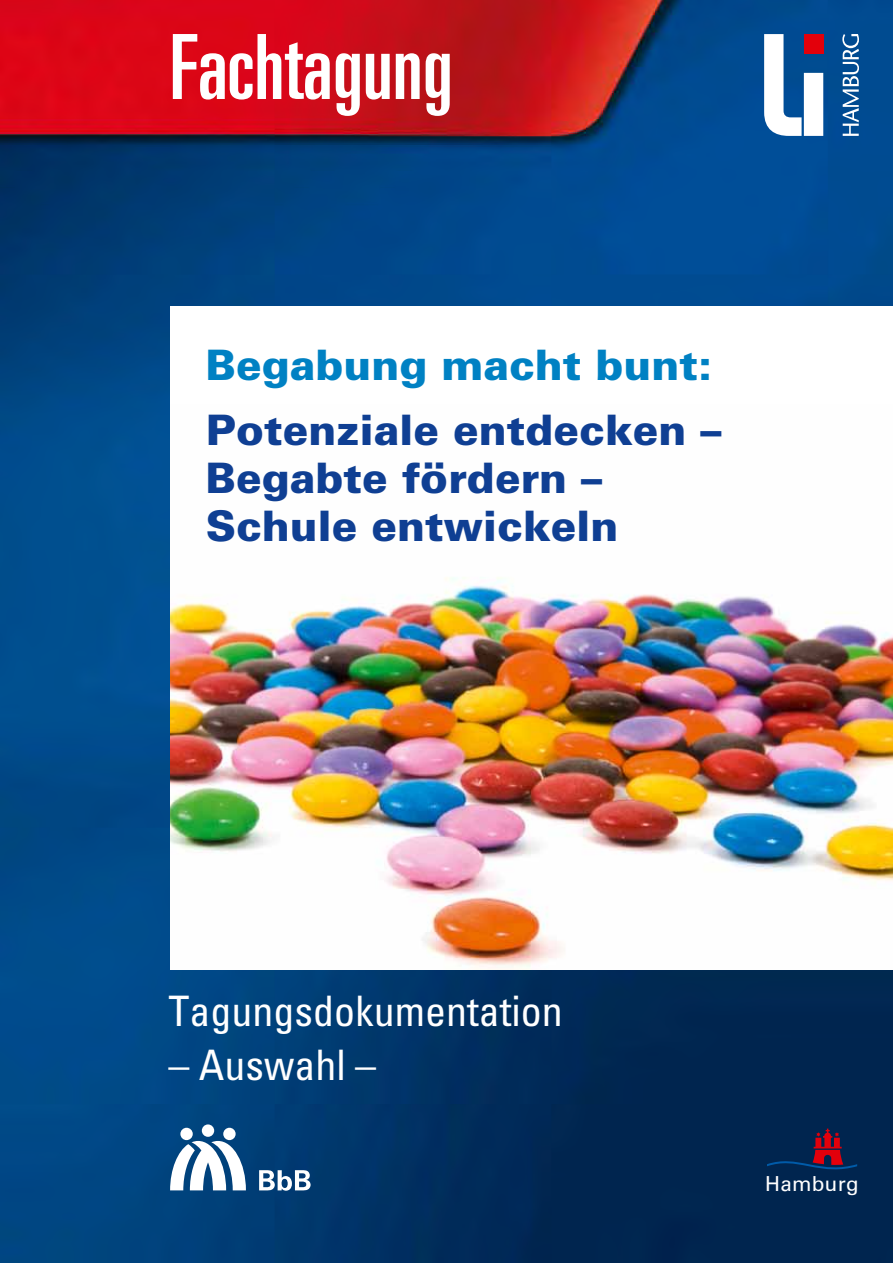
<style>
.page{position:relative;width:893px;height:1263px;background:#fff}
.page>*{position:absolute;margin:0;border:0;box-sizing:border-box;transform-origin:0 0}
.t1{font:ultra-condensed 90px "Univers LT";color:#fff}
.t2{font:900 42px/48px "Univers LT";color:#0f3f93}
.t3{font:condensed 42px "Univers LT";color:#fff}
.t4{font:900 42px "Univers LT";color:#0081c3}
.t5{font:20.7px "Univers LT";letter-spacing:.015em;color:#fff}
</style>
<div class="page">
<img style="left:0;top:0;width:893px;height:1263px">
<svg style="left:842px;top:34px;width:17px;height:102px"></svg>
<svg style="left:764px;top:34px;width:38px;height:102px"></svg>
<div style="left:804px;top:73px;width:19px;height:63px;background:#fff"></div>
<div style="left:804px;top:34px;width:19px;height:20px;background:#e3000b"></div>
<svg style="left:767px;top:1128px;width:90px;height:43px;background:#232148"></svg>
<svg style="left:170px;top:1124px;width:141px;height:67px"></svg>
<div style="left:170px;top:306px;width:723px;height:663px;background:#fff"></div>
<img style="left:170px;top:577px;width:723px;height:392px">
<h1 class="t1" style="left:169px;top:16px;width:285px">Fachtagung</h1>
<p class="t4" style="left:206px;top:339px;width:508px">Begabung macht bunt:</p>
<p class="t2" style="left:206px;top:406px;width:517px">Potenziale entdecken –<br>Begabte fördern –<br>Schule entwickeln</p>
<p class="t3" style="left:168px;top:984px;width:396px">Tagungsdokumentation</p>
<p class="t3" style="left:168px;top:1038px;width:209px">– Auswahl –</p>
<p class="t5" style="left:765px;top:1171px;width:95px">Hamburg</p>
</div>
